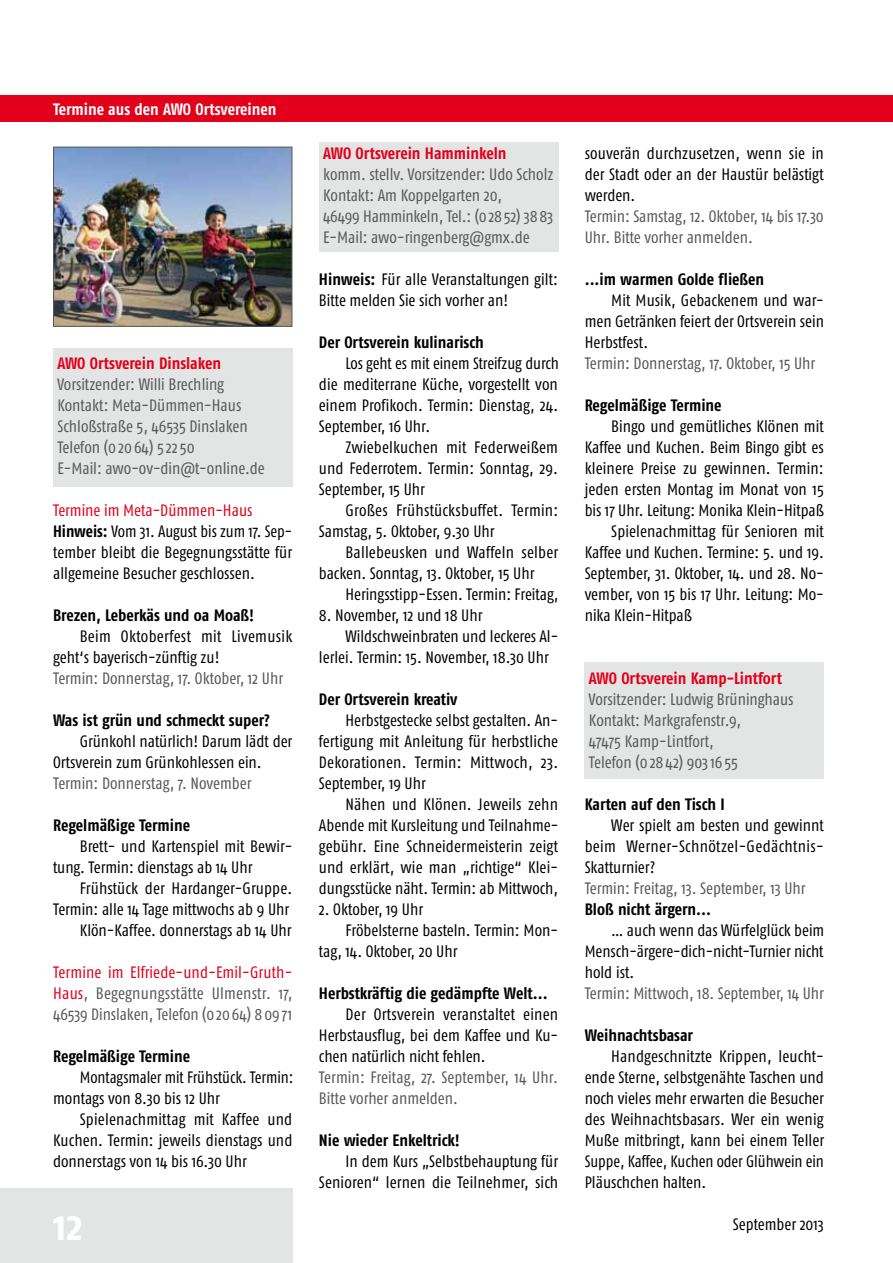
<style>
.page{position:relative;width:893px;height:1263px;background:#fff}
.page>*{position:absolute;margin:0;border:0;box-sizing:border-box;transform-origin:0 0}
.t1{font:700 42px "Fago Co";color:#fff}
.t2{font:16.5px/21px "Fago Co";color:#000;text-align:justify}
.t3{font:16.5px/21px "Fago Co";color:#58585a}
.t4{font:700 16.5px "Fago Co";color:#000}
.t5{font:700 16.5px "Fago Co";color:#e2001a}
.t6{font:700 16.5px "Fago Co";color:#fff}
.s1{color:#e2001a}
.s2{font-weight:700}
</style>
<div class="page">
<div style="left:0;top:1188px;width:292px;height:75px;background:#e3e4e4"></div>
<div style="left:53px;top:348px;width:239px;height:139px;background:#e3e4e4"></div>
<div style="left:319px;top:142px;width:239px;height:110px;background:#e3e4e4"></div>
<div style="left:585px;top:662px;width:239px;height:116px;background:#e3e4e4"></div>
<div style="left:0;top:96px;width:893px;height:26px;background:#e2001a"></div>
<img style="left:55px;top:149px;width:235px;height:176px">
<div style="left:53px;top:147px;width:239px;height:180px;border:1px solid #58585a"></div>
<p class="t6" style="left:53px;top:99px;width:225px">Termine aus den AWO Ortsvereinen</p>
<p class="t5" style="left:57px;top:353px;width:165px">AWO Ortsverein Dinslaken</p>
<p class="t3" style="left:57px;top:373px;width:209px">Vorsitzender: Willi Brechling<br>Kontakt: Meta-Dümmen-Haus<br>Schloßstraße 5, 46535 Dinslaken<br>Telefon (0 20 64) 5 22 50<br>E-Mail: awo-ov-din@t-online.de</p>
<p class="t2" style="left:53px;top:499px;width:241px;text-align:left"><span class="s1">Termine im Meta-Dümmen-Haus </span><span class="s2">Hinweis:</span> Vom 31. August bis zum 17. Sep&shy;tember bleibt die Begegnungsstätte für allgemeine Besucher geschlossen.</p>
<p class="t4" style="left:53px;top:605px;width:203px">Brezen, Leberkäs und oa Moaß!</p>
<p class="t2" style="left:53px;top:625px;width:241px;text-indent:27px">Beim Oktoberfest mit Livemusik geht‘s bayerisch-zünftig zu!</p>
<p class="t3" style="left:53px;top:667px;width:231px">Termin: Donnerstag, 17. Oktober, 12 Uhr</p>
<p class="t4" style="left:53px;top:710px;width:218px">Was ist grün und schmeckt super?</p>
<p class="t2" style="left:53px;top:730px;width:241px;text-indent:27px">Grünkohl natürlich! Darum lädt der<br>Ortsverein zum Grünkohlessen ein.</p>
<p class="t3" style="left:53px;top:772px;width:200px">Termin: Donnerstag, 7. November</p>
<p class="t4" style="left:53px;top:815px;width:138px">Regelmäßige Termine</p>
<p class="t2" style="left:53px;top:835px;width:241px;text-indent:27px">Brett- und Kartenspiel mit Bewir&shy;tung. Termin: dienstags ab 14 Uhr</p>
<p class="t2" style="left:53px;top:877px;width:240px;text-align:right">Frühstück der Hardanger-Gruppe.<br>Termin: alle 14 Tage mittwochs ab 9 Uhr<br>Klön-Kaffee. donnerstags ab 14 Uhr</p>
<p class="t3" style="left:53px;top:961px;width:241px;text-align:justify"><span class="s1">Termine im Elfriede-und-Emil-Gruth-Haus</span>, Begegnungsstätte Ulmenstr. 17, 46539 Dinslaken, Telefon (0 20 64) 8 09 71</p>
<p class="t4" style="left:53px;top:1046px;width:138px">Regelmäßige Termine</p>
<p class="t2" style="left:53px;top:1066px;width:242px;text-indent:27px">Montagsmaler mit Frühstück. Termin: montags von 8.30 bis 12 Uhr</p>
<p class="t2" style="left:53px;top:1108px;width:241px;text-indent:27px">Spielenachmittag mit Kaffee und Kuchen. Termin: jeweils dienstags und donnerstags von 14 bis 16.30 Uhr</p>
<p class="t5" style="left:323px;top:143px;width:185px">AWO Ortsverein Hamminkeln</p>
<p class="t3" style="left:323px;top:163px;width:232px">komm. stellv. Vorsitzender: Udo Scholz Kontakt: Am Koppelgarten 20,<br>46499 Hamminkeln, Tel.: (02852) 3883<br>E-Mail: awo-ringenberg@gmx.de</p>
<p class="t2" style="left:319px;top:268px;width:241px"><span class="s2">Hinweis:</span> Für alle Veranstaltungen gilt:<br>Bitte melden Sie sich vorher an!</p>
<p class="t4" style="left:319px;top:332px;width:166px">Der Ortsverein kulinarisch</p>
<p class="t2" style="left:319px;top:352px;width:242px;text-indent:27px">Los geht es mit einem Streifzug durch die mediterrane Küche, vorgestellt von einem Profikoch. Termin: Dienstag, 24.<br>September, 16 Uhr.</p>
<p class="t2" style="left:319px;top:436px;width:241px;text-indent:27px">Zwiebelkuchen mit Federweißem und Federrotem. Termin: Sonntag, 29.<br>September, 15 Uhr</p>
<p class="t2" style="left:319px;top:499px;width:241px;text-indent:27px">Großes Frühstücksbuffet. Termin:<br>Samstag, 5. Oktober, 9.30 Uhr</p>
<p class="t2" style="left:319px;top:541px;width:241px;text-indent:27px">Ballebeusken und Waffeln selber backen. Sonntag, 13. Oktober, 15 Uhr</p>
<p class="t2" style="left:345px;top:583px;width:214px">Heringsstipp-Essen. Termin: Freitag,</p>
<p class="t2" style="left:319px;top:604px;width:165px">8. November, 12 und 18 Uhr</p>
<p class="t2" style="left:345px;top:625px;width:214px">Wildschweinbraten und leckeres Al-</p>
<p class="t2" style="left:319px;top:646px;width:231px">lerlei. Termin: 15. November, 18.30 Uhr</p>
<p class="t4" style="left:319px;top:689px;width:140px">Der Ortsverein kreativ</p>
<p class="t2" style="left:319px;top:709px;width:241px;text-indent:27px">Herbstgestecke selbst gestalten. An&shy;fertigung mit Anleitung für herbstliche Dekorationen. Termin: Mittwoch, 23.<br>September, 19 Uhr</p>
<p class="t2" style="left:319px;top:793px;width:241px;text-indent:27px">Nähen und Klönen. Jeweils zehn Abende mit Kursleitung und Teilnahme&shy;gebühr. Eine Schneidermeisterin zeigt und erklärt, wie man „richtige“ Klei&shy;dungsstücke näht. Termin: ab Mittwoch,</p>
<p class="t2" style="left:319px;top:898px;width:106px">2. Oktober, 19 Uhr</p>
<p class="t2" style="left:345px;top:919px;width:214px">Fröbelsterne basteln. Termin: Mon-</p>
<p class="t2" style="left:319px;top:940px;width:140px">tag, 14. Oktober, 20 Uhr</p>
<p class="t4" style="left:319px;top:983px;width:230px">Herbstkräftig die gedämpfte Welt...</p>
<p class="t2" style="left:319px;top:1003px;width:241px;text-indent:27px">Der Ortsverein veranstaltet einen Herbstausflug, bei dem Kaffee und Ku&shy;chen natürlich nicht fehlen.</p>
<p class="t3" style="left:319px;top:1066px;width:240px">Termin: Freitag, 27. September, 14 Uhr.<br>Bitte vorher anmelden.</p>
<p class="t4" style="left:319px;top:1130px;width:143px">Nie wieder Enkeltrick!</p>
<p class="t2" style="left:319px;top:1150px;width:241px;text-align:right">In dem Kurs „Selbstbehauptung für<br>Senioren“ lernen die Teilnehmer, sich</p>
<p class="t2" style="left:585px;top:142px;width:241px">souverän durchzusetzen, wenn sie in der Stadt oder an der Haustür belästigt werden.</p>
<p class="t3" style="left:585px;top:205px;width:241px">Termin: Samstag, 12. Oktober, 14 bis 17.30<br>Uhr. Bitte vorher anmelden.</p>
<p class="t4" style="left:585px;top:269px;width:181px">...im warmen Golde fließen</p>
<p class="t2" style="left:585px;top:289px;width:241px;text-indent:27px">Mit Musik, Gebackenem und war&shy;men Getränken feiert der Ortsverein sein Herbstfest.</p>
<p class="t3" style="left:585px;top:352px;width:232px">Termin: Donnerstag, 17. Oktober, 15 Uhr</p>
<p class="t4" style="left:585px;top:395px;width:138px">Regelmäßige Termine</p>
<p class="t2" style="left:611px;top:415px;width:214px">Bingo und gemütliches Klönen mit</p>
<p class="t2" style="left:585px;top:436px;width:241px">Kaffee und Kuchen. Beim Bingo gibt es</p>
<p class="t2" style="left:585px;top:457px;width:240px">kleinere Preise zu gewinnen. Termin:</p>
<p class="t2" style="left:585px;top:478px;width:241px">jeden ersten Montag im Monat von 15</p>
<p class="t2" style="left:585px;top:499px;width:241px">bis 17 Uhr. Leitung: Monika Klein-Hitpaß</p>
<p class="t2" style="left:611px;top:520px;width:214px">Spielenachmittag für Senioren mit</p>
<p class="t2" style="left:585px;top:541px;width:241px">Kaffee und Kuchen. Termine: 5. und 19.</p>
<p class="t2" style="left:585px;top:562px;width:241px">September, 31. Oktober, 14. und 28. No-</p>
<p class="t2" style="left:585px;top:583px;width:241px">vember, von 15 bis 17 Uhr. Leitung: Mo-</p>
<p class="t2" style="left:585px;top:604px;width:109px">nika Klein-Hitpaß</p>
<p class="t5" style="left:589px;top:668px;width:195px">AWO Ortsverein Kamp-Lintfort</p>
<p class="t3" style="left:589px;top:688px;width:206px">Vorsitzender: Ludwig Brüninghaus<br>Kontakt: Markgrafenstr.9,<br>47475 Kamp-Lintfort,<br>Telefon (0 28 42) 90316 55</p>
<p class="t4" style="left:585px;top:794px;width:141px">Karten auf den Tisch I</p>
<p class="t2" style="left:585px;top:814px;width:241px;text-indent:27px">Wer spielt am besten und gewinnt beim Werner-Schnötzel-Gedächtnis-Skatturnier?</p>
<p class="t3" style="left:585px;top:877px;width:222px">Termin: Freitag, 13. September, 13 Uhr</p>
<p class="t4" style="left:585px;top:899px;width:128px">Bloß nicht ärgern...</p>
<p class="t2" style="left:585px;top:919px;width:241px;text-indent:27px">… auch wenn das Würfelglück beim Mensch-ärgere-dich-nicht-Turnier nicht hold ist.</p>
<p class="t3" style="left:585px;top:982px;width:241px">Termin: Mittwoch, 18. September, 14 Uhr</p>
<p class="t4" style="left:585px;top:1025px;width:110px">Weihnachtsbasar</p>
<p class="t2" style="left:585px;top:1045px;width:241px;text-indent:27px">Handgeschnitzte Krippen, leucht&shy;ende Sterne, selbstgenähte Taschen und noch vieles mehr erwarten die Besucher des Weihnachtsbasars. Wer ein wenig Muße mitbringt, kann bei einem Teller Suppe, Kaffee, Kuchen oder Glühwein ein Pläuschchen halten.</p>
<h1 class="t1" style="left:53px;top:1201px;width:31px">12</h1>
<p class="t2" style="left:733px;top:1213px;width:92px">September 2013</p>
</div>
